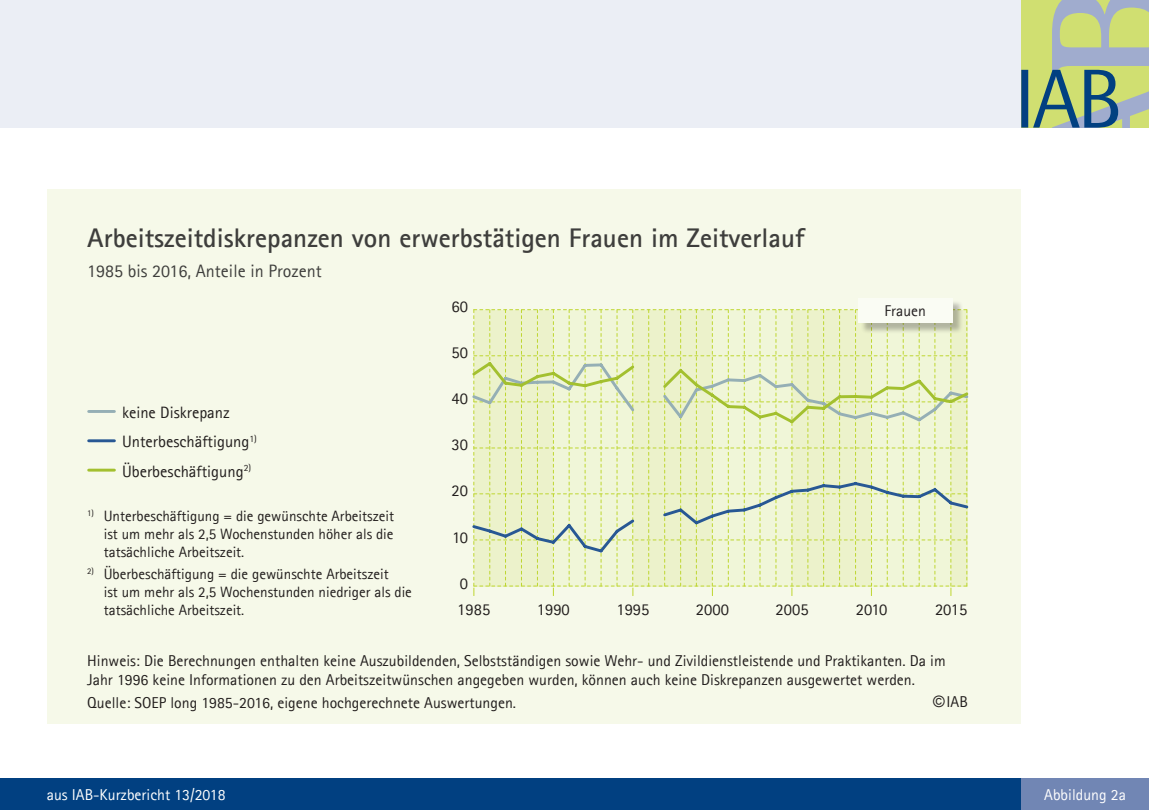
<style>
.page{position:relative;width:1149px;height:810px;background:#fff}
.page>*{position:absolute;margin:0;border:0;box-sizing:border-box;transform-origin:0 0}
.Graphiküberschrift{font:700 27px "Agfa Rotis Sans Serif";color:#3e3e3c}
.Graphiküberschrift-2{font:18px "Agfa Rotis Sans Serif";color:#3e3e3c}
.Graphiktext-Quelle{font:16.5px "Agfa Rotis Sans Serif";color:#221e1d}
.Graphiktext-Quelle-2{font:15.75px/18.9px "Agfa Rotis Sans Serif";color:#221e1d}
.Graphiktext-Quelle-3{font:15.75px "Agfa Rotis Sans Serif";color:#fff}
.t1{font:15.6px "Agfa Rotis Sans Serif";color:#231f20}
.Graphiktext-Quelle-4{font:15px/18px "Agfa Rotis Sans Serif";color:#221e1d;text-align:justify}
.s1{font-family:"Arial"}
</style>
<div class="page">
<div style="left:0;top:0;width:1020px;height:128px;background:#ebeef5"></div>
<svg style="left:1020px;top:0;width:128px;height:128px"></svg>
<div style="left:0;top:778px;width:1020px;height:32px;background:#014081"></div>
<div style="left:1020px;top:778px;width:128px;height:32px;background:#7186b4"></div>
<div style="left:48px;top:189px;width:972px;height:535px;background:#f6f9e9"></div>
<hr style="left:89px;top:410px;width:25px;height:3px;background:#95afb5">
<hr style="left:89px;top:439px;width:25px;height:3px;background:#285894">
<hr style="left:89px;top:469px;width:25px;height:3px;background:#a3c02f">
<div style="left:859px;top:300px;width:104px;height:34px;background:#231f20;opacity:.3"></div>
<div style="left:857px;top:298px;width:94px;height:25px;background:#fafcf4"></div>
<svg style="left:472px;top:309px;width:497px;height:287px"></svg>
<p class="Graphiküberschrift" style="left:87px;top:221px;width:718px">Arbeitszeitdiskrepanzen von erwerbstätigen Frauen im Zeitverlauf</p>
<p class="Graphiküberschrift-2" style="left:87px;top:261px;width:236px">1985 bis 2016, Anteile in Prozent</p>
<p class="Graphiktext-Quelle" style="left:451px;top:297px;width:18px">60</p>
<p class="t1" style="left:884px;top:302px;width:43px">Frauen</p>
<p class="Graphiktext-Quelle" style="left:122px;top:403px;width:109px">keine Diskrepanz</p>
<p class="Graphiktext-Quelle" style="left:122px;top:432px;width:136px">Unterbeschäftigung<sup>1)</sup></p>
<p class="Graphiktext-Quelle" style="left:122px;top:461px;width:131px">Überbeschäftigung<sup>2)</sup></p>
<p class="Graphiktext-Quelle-4" style="left:104px;top:507px;width:292px;text-indent:-16px"><sup>1)</sup> Unterbeschäftigung = die gewünschte Arbeitszeit ist um mehr als 2,5 Wochenstunden höher als die tatsächliche Arbeitszeit.</p>
<p class="Graphiktext-Quelle-4" style="left:104px;top:565px;width:309px;text-align:left;text-indent:-16px"><sup>2)</sup> Überbeschäftigung = die gewünschte Arbeitszeit<br>ist um mehr als 2,5 Wochenstunden niedriger als die tatsächliche Arbeitszeit.</p>
<p class="Graphiktext-Quelle" style="left:451px;top:343px;width:18px">50</p>
<p class="Graphiktext-Quelle" style="left:451px;top:389px;width:18px">40</p>
<p class="Graphiktext-Quelle" style="left:451px;top:435px;width:18px">30</p>
<p class="Graphiktext-Quelle" style="left:451px;top:481px;width:18px">20</p>
<p class="Graphiktext-Quelle" style="left:452px;top:527px;width:17px">10</p>
<p class="Graphiktext-Quelle" style="left:459px;top:573px;width:10px">0</p>
<p class="Graphiktext-Quelle" style="left:457px;top:599px;width:34px">1985</p>
<p class="Graphiktext-Quelle" style="left:536px;top:599px;width:34px">1990</p>
<p class="Graphiktext-Quelle" style="left:616px;top:599px;width:34px">1995</p>
<p class="Graphiktext-Quelle" style="left:695px;top:599px;width:34px">2000</p>
<p class="Graphiktext-Quelle" style="left:775px;top:599px;width:34px">2005</p>
<p class="Graphiktext-Quelle" style="left:855px;top:599px;width:33px">2010</p>
<p class="Graphiktext-Quelle" style="left:934px;top:599px;width:34px">2015</p>
<p class="Graphiktext-Quelle-2" style="left:87px;top:651px;width:859px">Hinweis: Die Berechnungen enthalten keine Auszubildenden, Selbstständigen sowie Wehr- und Zivildienstleistende und Praktikanten. Da im<br>Jahr 1996 keine Informationen zu den Arbeitszeitwünschen angegeben wurden, können auch keine Diskrepanzen ausgewertet werden.</p>
<p class="Graphiktext-Quelle-2" style="left:87px;top:693px;width:430px">Quelle: SOEP long 1985-2016, eigene hochgerechnete Auswertungen.</p>
<p class="Graphiktext-Quelle-2" style="left:932px;top:692px;width:36px"><span class="s1">©</span> IAB</p>
<p class="Graphiktext-Quelle-3" style="left:47px;top:786px;width:180px">aus IAB-Kurzbericht 13/2018</p>
<p class="Graphiktext-Quelle-3" style="left:1043px;top:786px;width:83px">Abbildung 2a</p>
</div>
